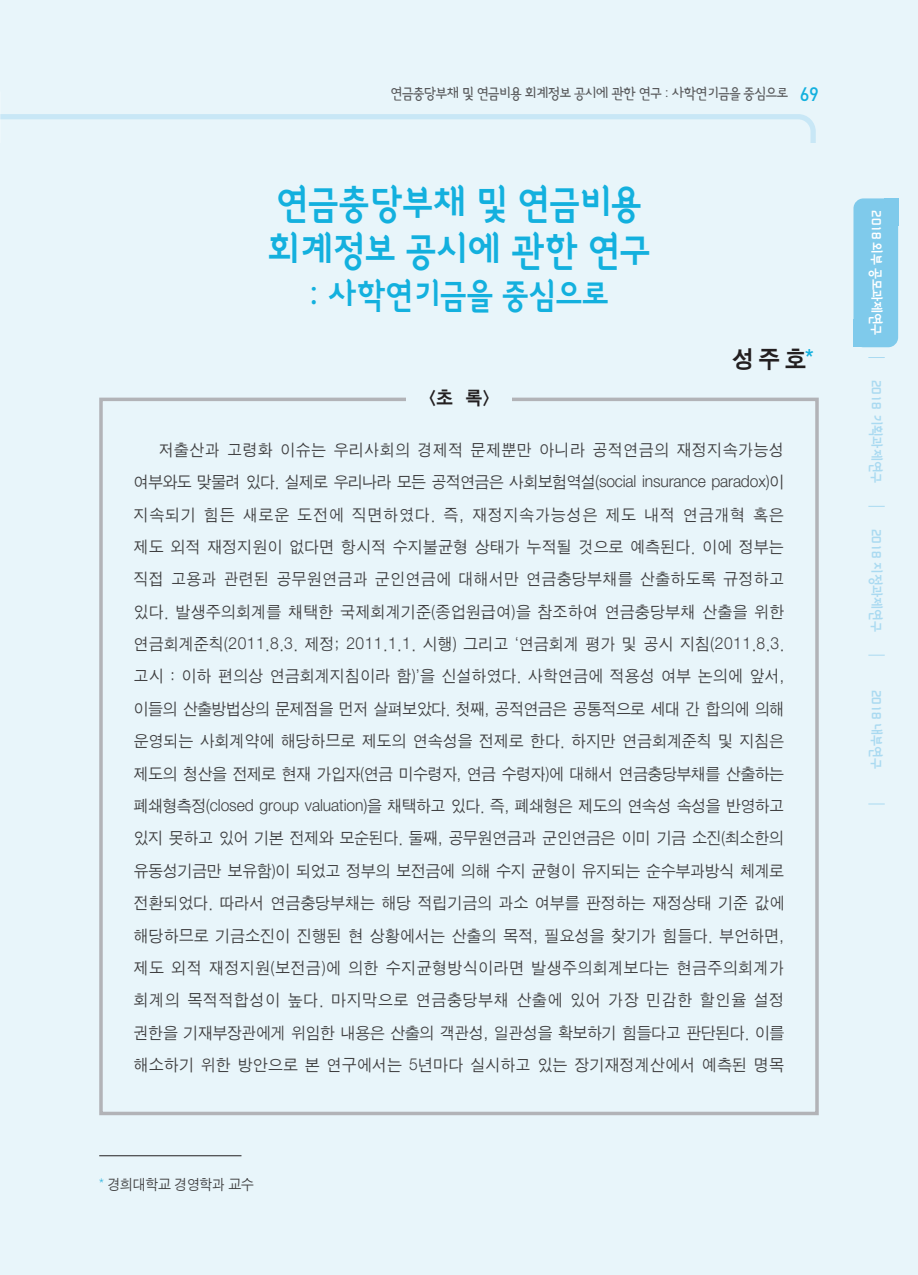
<style>
.page{position:relative;width:918px;height:1275px;background:#e8f5fa}
.page>*{position:absolute;margin:0;border:0;box-sizing:border-box;transform-origin:0 0}
.t1{font:40.25px "Sang Sang Title B";color:#13b0de}
.t2{font:35px "Sang Sang Title B";color:#13b0de}
.ÙÅÁ_Û{font:24.5px "Sand Kg";color:#231f20;scale:.95 1}
.ÙÅÁ_Û-2{font:19.25px "Sand Kg";color:#231f20;scale:.95 1}
.t3{font:16.62px/32.4px "Sand Jg";letter-spacing:.04em;color:#3e3e3f;text-align:justify}
.ÙÅÁ_Û-3{font:14.88px "Sang Sang Title M";letter-spacing:-.03em;color:#57585a}
.ÙÅÁ_Û-4{font:14.88px "Sang Sang Title B";color:#aadaf1;scale:.95 1}
.t4{font:14.88px "Sand Jg";letter-spacing:-.01em;color:#3e3e3f;scale:.95 1}
.ÙÅÁ_Û-5{font:14.88px "Sang Sang Title B";letter-spacing:-.02em;color:#fff;scale:.95 1}
.s1{font-family:"DIN";font-weight:500;font-size:19.25px;color:#13b0de}
.s2{color:#13b0de}
.s3{color:#30b6e1}
</style>
<div class="page">
<svg style="left:0;top:114px;width:816px;height:29px"></svg>
<hr style="left:99px;top:1155px;width:142px;height:1px;background:#231f20">
<div style="left:99px;top:398px;width:720px;height:717px;border:4px solid #b2b3b7"></div>
<div style="left:407px;top:389px;width:105px;height:24px;background:#e8f5fa"></div>
<div style="left:853px;top:198px;width:45px;height:149px;background:#7fcaeb;border-radius:10px"></div>
<div style="left:853px;top:320px;width:14px;height:27px;background:#7fcaeb"></div>
<div style="left:884px;top:198px;width:14px;height:28px;background:#7fcaeb"></div>
<svg style="left:868px;top:357px;width:16px;height:1px"></svg>
<svg style="left:868px;top:506px;width:16px;height:1px"></svg>
<svg style="left:868px;top:655px;width:16px;height:1px"></svg>
<svg style="left:868px;top:804px;width:16px;height:1px"></svg>
<p class="ÙÅÁ_Û-3" style="left:390px;top:87px;width:430px">연금충당부채 및 연금비용 회계정보 공시에 관한 연구 : 사학연기금을 중심으로 <span class="s1">69</span></p>
<p class="t1" style="left:276px;top:184px;width:367px">연금충당부채 및 연금비용</p>
<p class="t1" style="left:268px;top:231px;width:384px">회계정보 공시에 관한 연구</p>
<p class="t2" style="left:309px;top:278px;width:301px">: 사학연기금을 중심으로</p>
<p class="ÙÅÁ_Û-2" style="left:426px;top:388px;width:72px">&lt;초 록&gt;</p>
<p class="ÙÅÁ_Û" style="left:733px;top:347px;width:87px">성 주 호<span class="s2">*</span></p>
<p class="t3" style="left:134px;top:434px;width:652px;text-indent:25px">저출산과 고령화 이슈는 우리사회의 경제적 문제뿐만 아니라 공적연금의 재정지속가능성 여부와도 맞물려 있다. 실제로 우리나라 모든 공적연금은 사회보험역설(social insurance paradox)이 지속되기 힘든 새로운 도전에 직면하였다. 즉, 재정지속가능성은 제도 내적 연금개혁 혹은 제도 외적 재정지원이 없다면 항시적 수지불균형 상태가 누적될 것으로 예측된다. 이에 정부는 직접 고용과 관련된 공무원연금과 군인연금에 대해서만 연금충당부채를 산출하도록 규정하고 있다. 발생주의회계를 채택한 국제회계기준(종업원급여)을 참조하여 연금충당부채 산출을 위한 연금회계준칙(2011.8.3. 제정; 2011.1.1. 시행) 그리고 ‘연금회계 평가 및 공시 지침(2011.8.3. 고시 : 이하 편의상 연금회계지침이라 함)’을 신설하였다. 사학연금에 적용성 여부 논의에 앞서, 이들의 산출방법상의 문제점을 먼저 살펴보았다. 첫째, 공적연금은 공통적으로 세대 간 합의에 의해 운영되는 사회계약에 해당하므로 제도의 연속성을 전제로 한다. 하지만 연금회계준칙 및 지침은 제도의 청산을 전제로 현재 가입자(연금 미수령자, 연금 수령자)에 대해서 연금충당부채를 산출하는 폐쇄형측정(closed group valuation)을 채택하고 있다. 즉, 폐쇄형은 제도의 연속성 속성을 반영하고 있지 못하고 있어 기본 전제와 모순된다. 둘째, 공무원연금과 군인연금은 이미 기금 소진(최소한의 유동성기금만 보유함)이 되었고 정부의 보전금에 의해 수지 균형이 유지되는 순수부과방식 체계로 전환되었다. 따라서 연금충당부채는 해당 적립기금의 과소 여부를 판정하는 재정상태 기준 값에 해당하므로 기금소진이 진행된 현 상황에서는 산출의 목적, 필요성을 찾기가 힘들다. 부언하면, 제도 외적 재정지원(보전금)에 의한 수지균형방식이라면 발생주의회계보다는 현금주의회계가 회계의 목적적합성이 높다. 마지막으로 연금충당부채 산출에 있어 가장 민감한 할인율 설정 권한을 기재부장관에게 위임한 내용은 산출의 객관성, 일관성을 확보하기 힘들다고 판단된다. 이를 해소하기 위한 방안으로 본 연구에서는 5년마다 실시하고 있는 장기재정계산에서 예측된 명목</p>
<p class="t4" style="left:99px;top:1177px;width:164px"><span class="s3">*</span> 경희대학교 경영학과 교수</p>
<p class="ÙÅÁ_Û-5" style="left:883px;top:210px;width:133px;rotate:90deg">2018 외부 공모과제연구</p>
<p class="ÙÅÁ_Û-4" style="left:883px;top:380px;width:110px;rotate:90deg">2018 기획과제연구</p>
<p class="ÙÅÁ_Û-4" style="left:883px;top:529px;width:110px;rotate:90deg">2018 지정과제연구</p>
<p class="ÙÅÁ_Û-4" style="left:883px;top:690px;width:85px;rotate:90deg">2018 내부연구</p>
</div>
